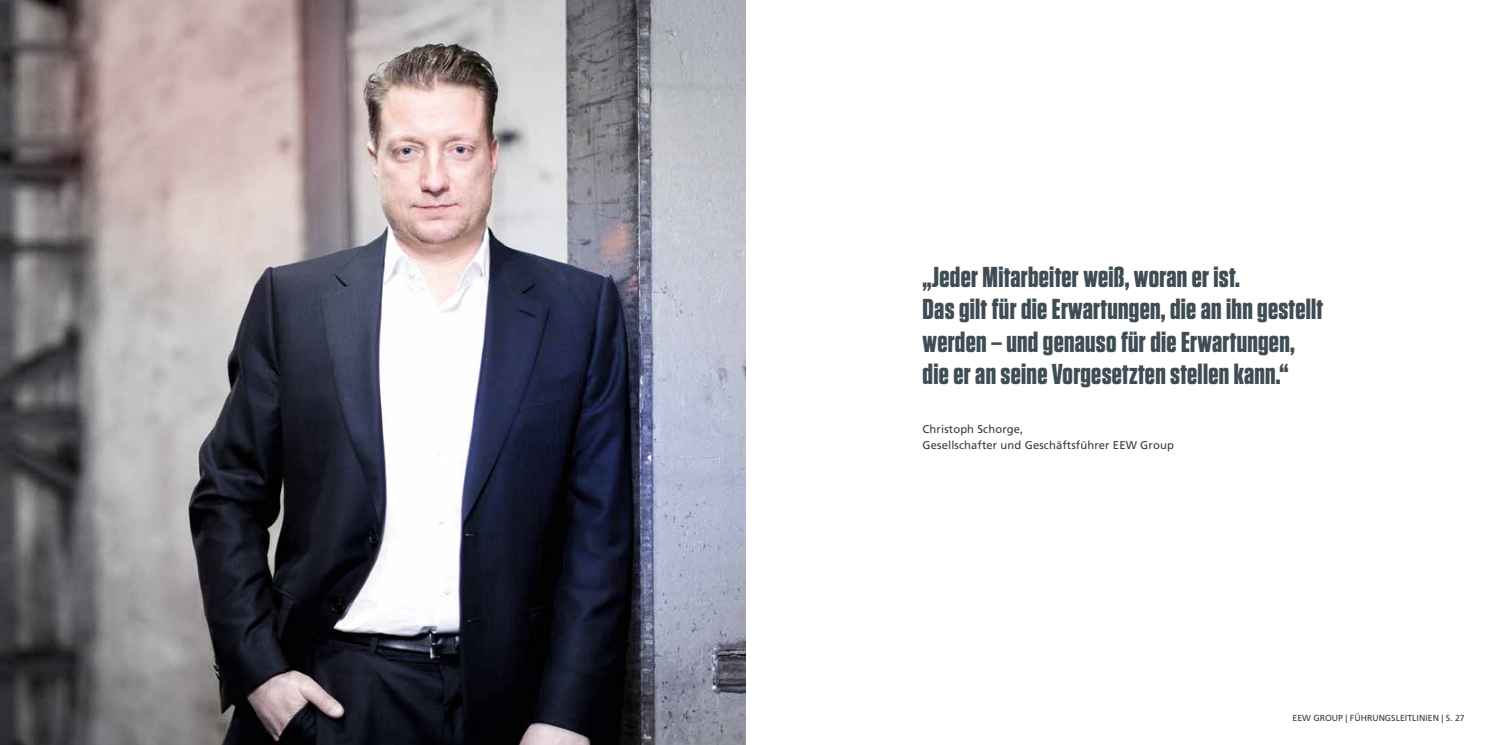
<style>
.page{position:relative;width:1489px;height:745px;background:#fff}
.page>*{position:absolute;margin:0;border:0;box-sizing:border-box;transform-origin:0 0}
.t1{font:700 28.75px/32.5px "Tungsten";letter-spacing:.01em;color:#3e4d54}
.t2{font:11.25px/16.2px "Frutiger LT Std";letter-spacing:.01em;color:#3a3a39}
.t3{font:8.75px "Frutiger LT Std";color:#3a3a39}
</style>
<div class="page">
<img style="left:0;top:0;width:745px;height:744px">
<p class="t1" style="left:922px;top:261px;width:402px">„Jeder Mitarbeiter weiß, woran er ist.<br>Das gilt für die Erwartungen, die an ihn gestellt werden – und genauso für die Erwartungen, die er an seine Vorgesetzten stellen kann.“</p>
<p class="t2" style="left:922px;top:421px;width:253px">Christoph Schorge,<br>Gesellschafter und Geschäftsführer EEW Group</p>
<p class="t3" style="left:1292px;top:712px;width:174px">EEW GROUP | FÜHRUNGSLEITLINIEN | S. 27</p>
</div>
